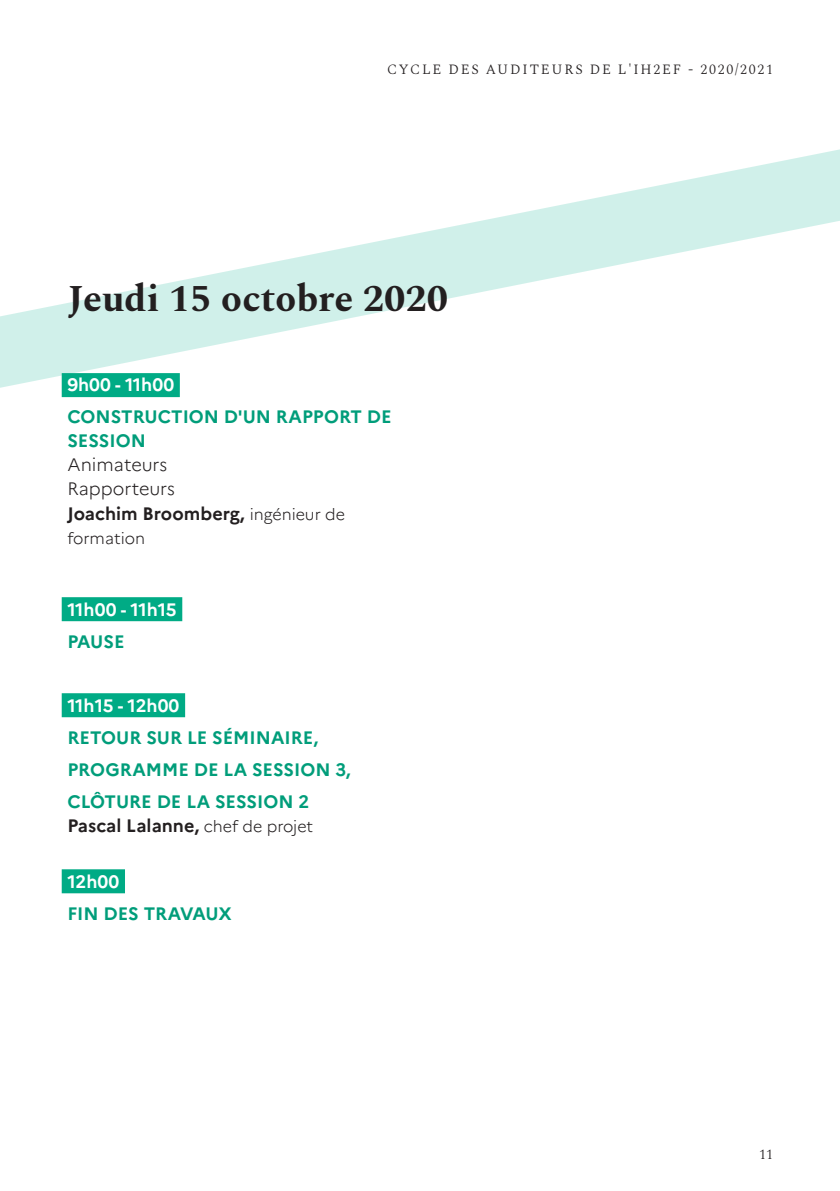
<style>
.page{position:relative;width:840px;height:1191px;background:#fff}
.page>*{position:absolute;margin:0;border:0;box-sizing:border-box;transform-origin:0 0}
.Titre_01{font:700 38px "Spectral";color:#231f20}
.Texte_courant{font:700 18px "Marianne";color:#009d7a}
.Prénom_Nom{font:300 18px/24px "Marianne";color:#231f20}
.Titre_03{font:700 18px/24px "Marianne";color:#009d7a}
.Texte_courant-2{font:700 18px "Marianne";color:#fff}
.Prénom_Nom-2{font:700 18px "Marianne";color:#231f20}
.Titre_02{font:700 18px "Marianne";color:#fff}
.Prénom_Nom-3{font:700 18px "Marianne";letter-spacing:-.01em;color:#009d7a}
.Prénom_Nom-4{font:300 16px "Marianne";color:#231f20}
.t1{font:300 14px "Spectral";letter-spacing:.125em;color:#231f20}
.s1{font-weight:700}
.s2{font-size:16px}
.s3{font-weight:300;font-size:16px}
</style>
<div class="page">
<svg style="left:0;top:149px;width:839px;height:244px"></svg>
<div style="left:62px;top:373px;width:118px;height:24px;background:#00ab85"></div>
<div style="left:62px;top:597px;width:120px;height:24px;background:#00ab85"></div>
<div style="left:62px;top:693px;width:123px;height:24px;background:#00ab85"></div>
<div style="left:62px;top:869px;width:63px;height:24px;background:#00ab85"></div>
<p class="t1" style="left:387px;top:59px;width:387px">CYCLE DES AUDITEURS DE L'IH2EF - 2020/2021</p>
<p class="Titre_01" style="left:67px;top:271px;width:382px">Jeudi 15 octobre 2020</p>
<p class="Titre_02" style="left:67px;top:374px;width:108px">9h00 - 11h00</p>
<p class="Titre_03" style="left:67px;top:405px;width:325px">CONSTRUCTION D'UN RAPPORT DE<br>SESSION</p>
<p class="Prénom_Nom" style="left:67px;top:453px;width:279px">Animateurs<br>Rapporteurs<br><span class="s1">Joachim Broomberg,</span> <span class="s2">ingénieur de</span></p>
<p class="Prénom_Nom-4" style="left:67px;top:528px;width:79px">formation</p>
<p class="Texte_courant-2" style="left:67px;top:598px;width:111px">11h00 - 11h15</p>
<p class="Prénom_Nom-3" style="left:67px;top:630px;width:59px">PAUSE</p>
<p class="Texte_courant-2" style="left:67px;top:694px;width:113px">11h15 - 12h00</p>
<p class="Texte_courant" style="left:67px;top:726px;width:252px">RETOUR SUR LE SÉMINAIRE,</p>
<p class="Texte_courant" style="left:67px;top:758px;width:284px">PROGRAMME DE LA SESSION 3,</p>
<p class="Texte_courant" style="left:67px;top:790px;width:243px">CLÔTURE DE LA SESSION 2</p>
<p class="Prénom_Nom-2" style="left:67px;top:814px;width:247px">Pascal Lalanne, <span class="s3">chef de projet</span></p>
<p class="Texte_courant-2" style="left:67px;top:870px;width:53px">12h00</p>
<p class="Texte_courant" style="left:67px;top:902px;width:166px">FIN DES TRAVAUX</p>
<p class="t1" style="left:758px;top:1143px;width:15px">11</p>
</div>
